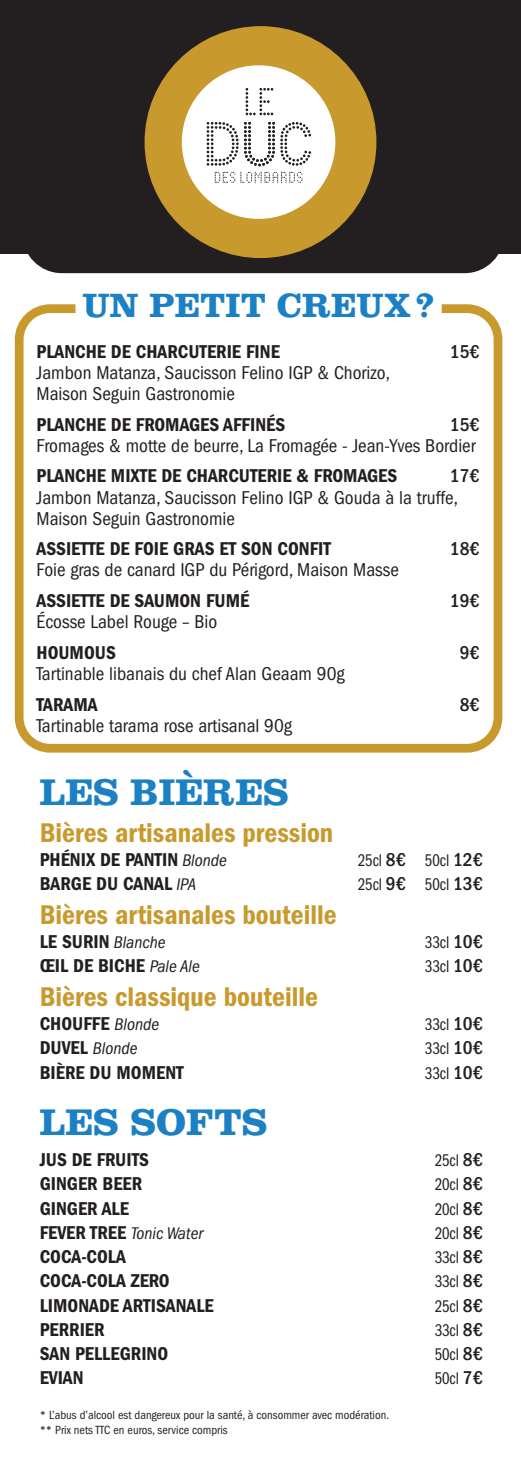
<style>
.page{position:relative;width:521px;height:1474px;background:#fff}
.page>*{position:absolute;margin:0;border:0;box-sizing:border-box;transform-origin:0 0}
.t1{font:700 38.5px "Clarendon";color:#1b81c4}
.t2{font:700 35px "Clarendon";color:#1b81c4}
.t3{font:28px "ITC Franklin Gothic Std Dm Cd";color:#c8992d}
.t4{font:19.25px "ITC Franklin Gothic Std Dm Cd";color:#231f20}
.t5{font:condensed 19.25px/21px "ITC Franklin Gothic Std";color:#231f20}
.t6{font:500 condensed 19.25px "ITC Franklin Gothic Std";color:#231f20}
.t7{font:17.5px "ITC Franklin Gothic Std Bk Cp";color:#231f20}
.t8{font:italic condensed 17.5px "ITC Franklin Gothic Std";color:#231f20}
.t9{font:condensed 12.25px/14.7px "ITC Franklin Gothic Std";color:#231f20}
.s1{font-family:"ITC Franklin Gothic Std";font-style:italic;font-stretch:condensed;font-size:17.5px}
.s2{font-family:"ITC Franklin Gothic Std";font-weight:500;font-stretch:condensed;font-size:19.25px}
.s3{font-family:"ITC Franklin Gothic Std Dm Cd";font-style:normal;font-stretch:normal;font-size:19.25px}
</style>
<div class="page">
<div style="left:0;top:0;width:521px;height:253px;background:#231f20"></div>
<div style="left:22px;top:33px;width:482px;height:240px;background:#231f20;border-radius:40px"></div>
<div style="left:145px;top:26px;width:231px;height:232px;background:#c8992d;border-radius:50%"></div>
<div style="left:182px;top:65px;width:153px;height:154px;background:#fff;border-radius:50%"></div>
<svg style="left:215px;top:172px;width:87px;height:11px"></svg>
<svg style="left:246px;top:88px;width:27px;height:27px"></svg>
<svg style="left:207px;top:122px;width:104px;height:44px"></svg>
<div style="left:15px;top:304px;width:487px;height:448px;border:9px solid #c8992d;border-radius:31px"></div>
<div style="left:75px;top:283px;width:367px;height:43px;background:#fff;border-radius:15px"></div>
<h2 class="t2" style="left:82px;top:284px;width:354px">UN PETIT CREUX?</h2>
<p class="t4" style="left:37px;top:340px;width:245px">PLANCHE DE CHARCUTERIE FINE</p>
<p class="t6" style="left:450px;top:340px;width:31px">15€</p>
<p class="t5" style="left:37px;top:362px;width:355px">Jambon Matanza, Saucisson Felino IGP &amp; Chorizo,<br>Maison Seguin Gastronomie</p>
<p class="t4" style="left:37px;top:413px;width:250px">PLANCHE DE FROMAGES AFFINÉS</p>
<p class="t6" style="left:450px;top:413px;width:31px">15€</p>
<p class="t5" style="left:37px;top:435px;width:441px">Fromages &amp; motte de beurre, La Fromagée - Jean-Yves Bordier</p>
<p class="t4" style="left:37px;top:465px;width:362px">PLANCHE MIXTE DE CHARCUTERIE &amp; FROMAGES</p>
<p class="t6" style="left:450px;top:465px;width:31px">17€</p>
<p class="t5" style="left:37px;top:487px;width:423px">Jambon Matanza, Saucisson Felino IGP &amp; Gouda à la truffe,<br>Maison Seguin Gastronomie</p>
<p class="t4" style="left:37px;top:538px;width:296px">ASSIETTE DE FOIE GRAS ET SON CONFIT</p>
<p class="t6" style="left:450px;top:538px;width:31px">18€</p>
<p class="t5" style="left:37px;top:560px;width:364px">Foie gras de canard IGP du Périgord, Maison Masse</p>
<p class="t4" style="left:37px;top:590px;width:214px">ASSIETTE DE SAUMON FUMÉ</p>
<p class="t6" style="left:450px;top:590px;width:31px">19€</p>
<p class="t5" style="left:37px;top:611px;width:182px">Écosse Label Rouge – Bio</p>
<p class="t4" style="left:37px;top:642px;width:81px">HOUMOUS</p>
<p class="t6" style="left:460px;top:642px;width:21px">9€</p>
<p class="t5" style="left:37px;top:663px;width:310px">Tartinable libanais du chef Alan Geaam 90g</p>
<p class="t4" style="left:37px;top:694px;width:63px">TARAMA</p>
<p class="t6" style="left:460px;top:694px;width:21px">8€</p>
<p class="t5" style="left:37px;top:715px;width:257px">Tartinable tarama rose artisanal 90g</p>
<h1 class="t1" style="left:40px;top:768px;width:251px">LES BIÈRES</h1>
<h3 class="t3" style="left:40px;top:816px;width:295px">Bières artisanales pression</h3>
<p class="t4" style="left:40px;top:848px;width:189px">PHÉNIX DE PANTIN <span class="s1">Blonde</span></p>
<p class="t7" style="left:358px;top:850px;width:126px">25cl <span class="s2">8€</span> 50cl <span class="s2">12€</span></p>
<p class="t4" style="left:40px;top:872px;width:158px">BARGE DU CANAL <span class="s1">IPA</span></p>
<p class="t7" style="left:358px;top:875px;width:126px">25cl <span class="s2">9€</span> 50cl <span class="s2">13€</span></p>
<h3 class="t3" style="left:40px;top:898px;width:298px">Bières artisanales bouteille</h3>
<p class="t4" style="left:40px;top:930px;width:127px">LE SURIN <span class="s1">Blanche</span></p>
<p class="t7" style="left:425px;top:932px;width:59px">33cl <span class="s2">10€</span></p>
<p class="t4" style="left:40px;top:954px;width:162px">ŒIL DE BICHE <span class="s1">Pale Ale</span></p>
<p class="t7" style="left:425px;top:957px;width:59px">33cl <span class="s2">10€</span></p>
<h3 class="t3" style="left:40px;top:980px;width:280px">Bières classique bouteille</h3>
<p class="t4" style="left:40px;top:1012px;width:121px">CHOUFFE <span class="s1">Blonde</span></p>
<p class="t7" style="left:425px;top:1014px;width:59px">33cl <span class="s2">10€</span></p>
<p class="t8" style="left:40px;top:1038px;width:99px"><span class="s3">DUVEL</span> Blonde</p>
<p class="t7" style="left:425px;top:1039px;width:59px">33cl <span class="s2">10€</span></p>
<p class="t4" style="left:40px;top:1061px;width:145px">BIÈRE DU MOMENT</p>
<p class="t7" style="left:425px;top:1063px;width:59px">33cl <span class="s2">10€</span></p>
<h1 class="t1" style="left:40px;top:1099px;width:229px">LES SOFTS</h1>
<p class="t4" style="left:40px;top:1148px;width:111px">JUS DE FRUITS</p>
<p class="t7" style="left:435px;top:1150px;width:49px">25cl <span class="s2">8€</span></p>
<p class="t4" style="left:40px;top:1172px;width:104px">GINGER BEER</p>
<p class="t7" style="left:435px;top:1174px;width:49px">20cl <span class="s2">8€</span></p>
<p class="t4" style="left:40px;top:1197px;width:91px">GINGER ALE</p>
<p class="t7" style="left:435px;top:1199px;width:49px">20cl <span class="s2">8€</span></p>
<p class="t8" style="left:40px;top:1223px;width:165px"><span class="s3">FEVER TREE</span> Tonic Water</p>
<p class="t7" style="left:435px;top:1223px;width:49px">20cl <span class="s2">8€</span></p>
<p class="t4" style="left:40px;top:1245px;width:88px">COCA-COLA</p>
<p class="t7" style="left:435px;top:1247px;width:49px">33cl <span class="s2">8€</span></p>
<p class="t4" style="left:40px;top:1269px;width:132px">COCA-COLA ZERO</p>
<p class="t7" style="left:435px;top:1271px;width:49px">33cl <span class="s2">8€</span></p>
<p class="t4" style="left:40px;top:1294px;width:176px">LIMONADE ARTISANALE</p>
<p class="t7" style="left:435px;top:1296px;width:49px">25cl <span class="s2">8€</span></p>
<p class="t4" style="left:40px;top:1318px;width:66px">PERRIER</p>
<p class="t7" style="left:435px;top:1320px;width:49px">33cl <span class="s2">8€</span></p>
<p class="t4" style="left:40px;top:1342px;width:130px">SAN PELLEGRINO</p>
<p class="t7" style="left:435px;top:1344px;width:49px">50cl <span class="s2">8€</span></p>
<p class="t4" style="left:40px;top:1366px;width:45px">EVIAN</p>
<p class="t7" style="left:435px;top:1368px;width:49px">50cl <span class="s2">7€</span></p>
<p class="t9" style="left:40px;top:1408px;width:351px">* L’abus d’alcool est dangereux pour la santé, à consommer avec modération. ** Prix nets TTC en euros, service compris</p>
</div>
